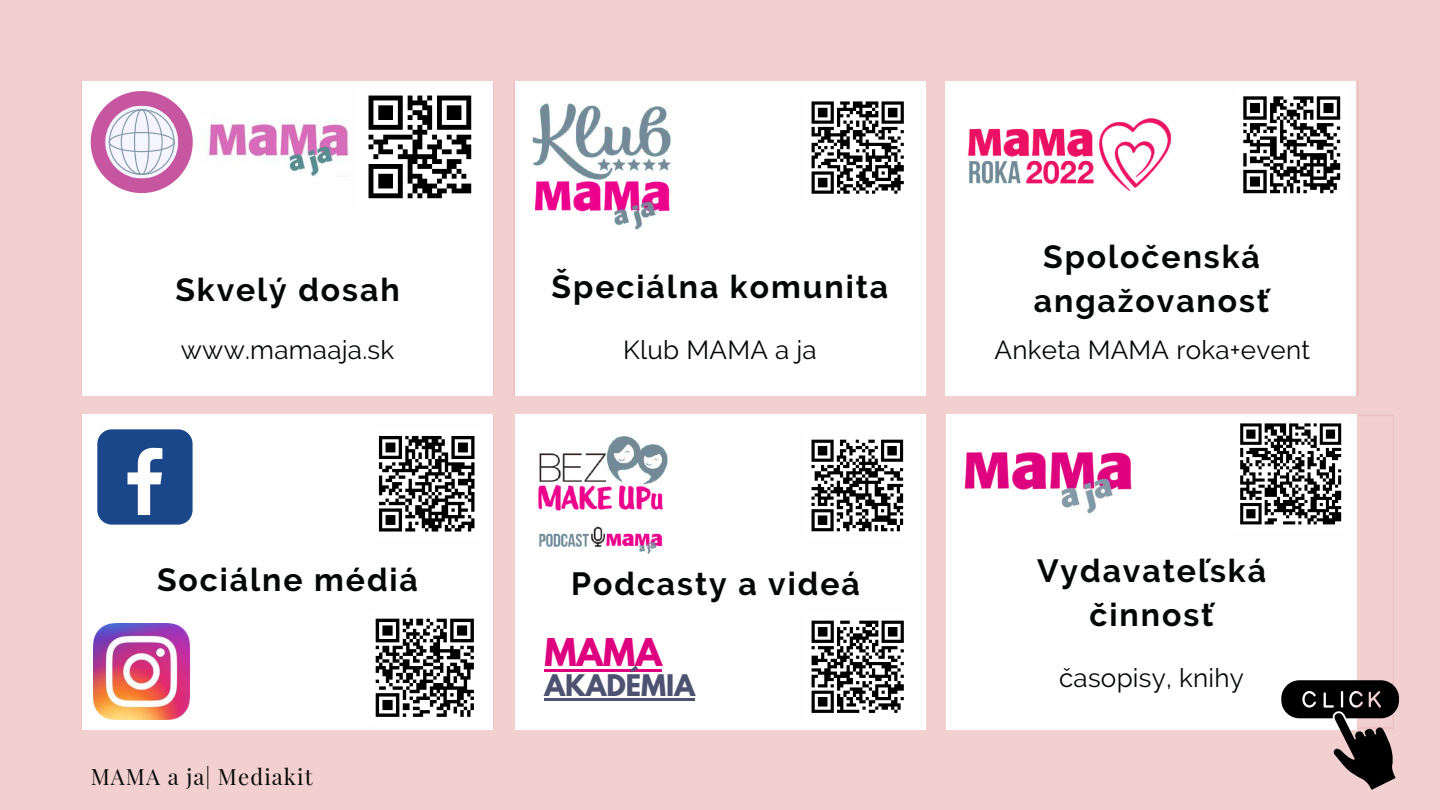
<style>
.page{position:relative;width:1440px;height:810px;background:#f2d0cf}
.page>*{position:absolute;margin:0;border:0;box-sizing:border-box;transform-origin:0 0}
.t1{font:700 34px "League Spartan";color:#de007f}
.t2{font:700 32px/44.2px "Raleway";letter-spacing:.06em;color:#050707}
.t3{font:700 26.4px "League Spartan";color:#4c5270}
.t4{font:26px "Raleway";letter-spacing:.01em;color:#050707}
.t5{font:22px "Playfair Display";letter-spacing:.05em;color:#050707}
</style>
<div class="page">
<div style="left:83px;top:81px;width:410px;height:315px;background:#fefefe"></div>
<hr style="left:369px;top:96px;width:34px;height:4px;background:#000">
<div style="left:378px;top:105px;width:15px;height:5px;background:#000"></div>
<div style="left:378px;top:110px;width:15px;height:5px;background:#000"></div>
<div style="left:378px;top:115px;width:15px;height:5px;background:#000"></div>
<svg style="left:369px;top:100px;width:4px;height:25px"></svg>
<div style="left:369px;top:125px;width:34px;height:5px;background:#000"></div>
<div style="left:383px;top:135px;width:30px;height:5px;background:#000"></div>
<hr style="left:373px;top:140px;width:15px;height:4px;background:#000">
<div style="left:378px;top:149px;width:15px;height:5px;background:#000"></div>
<svg style="left:369px;top:135px;width:14px;height:24px"></svg>
<div style="left:369px;top:164px;width:34px;height:5px;background:#000"></div>
<div style="left:378px;top:174px;width:15px;height:5px;background:#000"></div>
<div style="left:378px;top:179px;width:15px;height:5px;background:#000"></div>
<hr style="left:378px;top:184px;width:15px;height:4px;background:#000">
<svg style="left:369px;top:169px;width:4px;height:24px"></svg>
<div style="left:369px;top:193px;width:34px;height:5px;background:#000"></div>
<svg style="left:398px;top:96px;width:73px;height:102px"></svg>
<div style="left:427px;top:193px;width:15px;height:5px;background:#000"></div>
<div style="left:83px;top:415px;width:410px;height:314px;background:#fefefe"></div>
<svg style="left:378px;top:436px;width:97px;height:96px"></svg>
<div style="left:97px;top:429px;width:96px;height:96px;background:#1a4789;border-radius:14px"></div>
<svg style="left:128px;top:448px;width:34px;height:67px"></svg>
<div style="left:515px;top:415px;width:410px;height:314px;background:#fefefe"></div>
<img style="left:94px;top:624px;width:96px;height:96px">
<svg style="left:375px;top:618px;width:99px;height:99px"></svg>
<svg style="left:91px;top:91px;width:102px;height:102px"></svg>
<div style="left:515px;top:81px;width:410px;height:315px;background:#fefefe"></div>
<svg style="left:811px;top:101px;width:93px;height:93px"></svg>
<div style="left:946px;top:81px;width:410px;height:315px;background:#fefefe"></div>
<div style="left:947px;top:415px;width:410px;height:314px;background:#fefefe"></div>
<svg style="left:1240px;top:423px;width:102px;height:102px"></svg>
<img style="left:968px;top:118px;width:204px;height:73px">
<img style="left:532px;top:103px;width:139px;height:127px">
<img style="left:964px;top:452px;width:168px;height:62px">
<img style="left:515px;top:414px;width:170px;height:140px">
<svg style="left:811px;top:439px;width:93px;height:93px"></svg>
<svg style="left:811px;top:620px;width:93px;height:93px"></svg>
<svg style="left:1243px;top:96px;width:98px;height:98px"></svg>
<img style="left:206px;top:122px;width:143px;height:54px">
<svg style="left:1281px;top:680px;width:118px;height:110px"></svg>
<hr style="left:544px;top:669px;width:118px;height:3px;background:#de007f">
<hr style="left:544px;top:698px;width:151px;height:2px;background:#4c5270">
<p class="t2" style="left:175px;top:268px;width:226px">Skvelý dosah</p>
<p class="t4" style="left:181px;top:334px;width:215px">www.mamaaja.sk</p>
<p class="t2" style="left:552px;top:264px;width:338px">Špeciálna komunita</p>
<p class="t4" style="left:623px;top:334px;width:195px">Klub MAMA a ja</p>
<p class="t2" style="left:1034px;top:235px;width:237px">Spoločenská angažovanosť</p>
<p class="t4" style="left:995px;top:334px;width:317px">Anketa MAMA roka+event</p>
<p class="t2" style="left:157px;top:558px;width:262px">Sociálne médiá</p>
<p class="t2" style="left:1037px;top:549px;width:230px;text-align:center">Vydavateľská činnosť</p>
<p class="t2" style="left:571px;top:561px;width:290px">Podcasty a videá</p>
<p class="t5" style="left:91px;top:762px;width:223px">MAMA a ja| Mediakit</p>
<p class="t1" style="left:544px;top:636px;width:119px">MAMA</p>
<p class="t3" style="left:544px;top:673px;width:152px">AKADÉMIA</p>
<p class="t4" style="left:1059px;top:663px;width:186px">časopisy, knihy</p>
</div>
